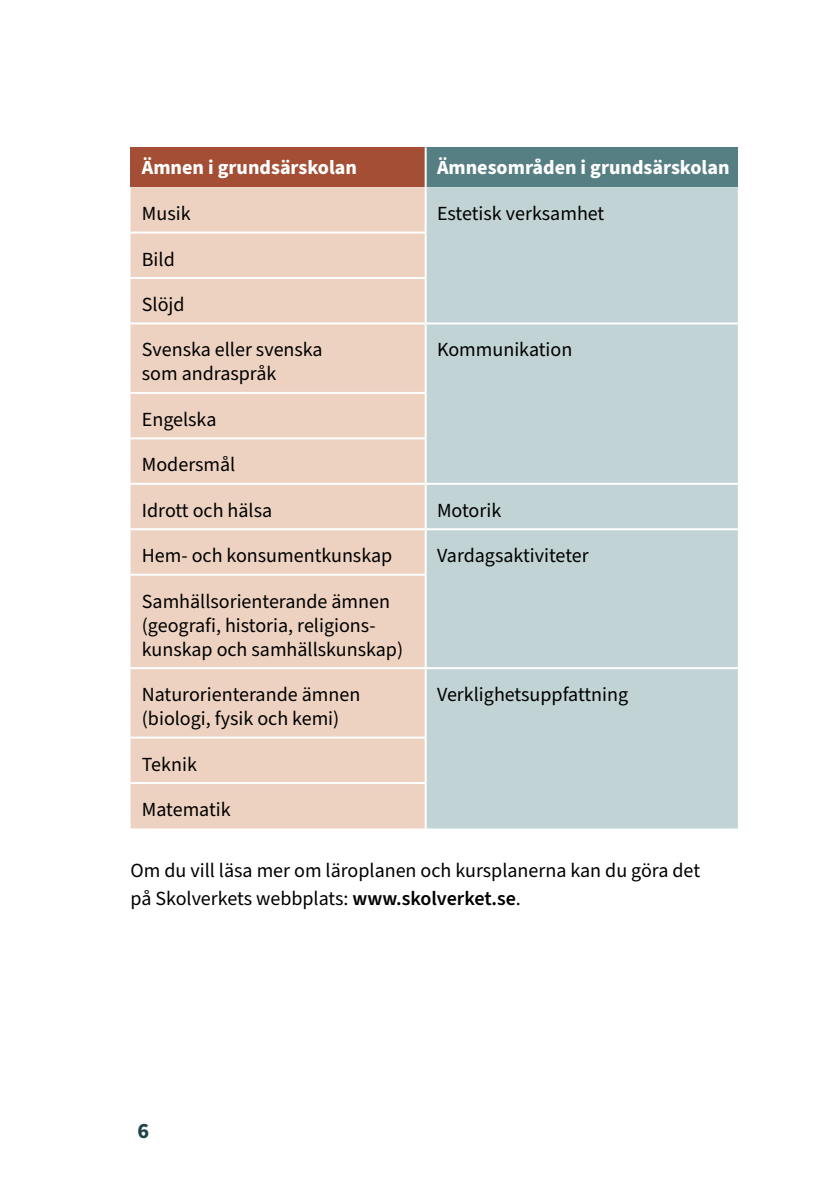
<style>
.page{position:relative;width:840px;height:1191px;background:#fff}
.page>*{position:absolute;margin:0;border:0;box-sizing:border-box;transform-origin:0 0}
.t1{font:700 22px "Source Sans Pro";color:#22434a}
.Tabelltext{font:20px/24px "Source Sans Pro";color:#000}
.Tabelltext_rubrik{font:700 20px "Source Sans Pro";color:#fff}
.s1{font-weight:600}
</style>
<div class="page">
<div style="left:130px;top:147px;width:295px;height:40px;background:#a44f35"></div>
<div style="left:425px;top:147px;width:312px;height:40px;background:#567f83"></div>
<div style="left:130px;top:187px;width:294px;height:641px;background:#edd2c1"></div>
<div style="left:426px;top:187px;width:311px;height:641px;background:#c1d3d4"></div>
<hr style="left:130px;top:232px;width:296px;height:2px;background:#fff">
<hr style="left:130px;top:277px;width:296px;height:2px;background:#fff">
<hr style="left:130px;top:322px;width:295px;height:2px;background:#fff">
<hr style="left:130px;top:392px;width:296px;height:2px;background:#fff">
<hr style="left:130px;top:437px;width:296px;height:2px;background:#fff">
<hr style="left:130px;top:483px;width:295px;height:2px;background:#fff">
<hr style="left:130px;top:528px;width:295px;height:2px;background:#fff">
<hr style="left:130px;top:573px;width:296px;height:2px;background:#fff">
<hr style="left:130px;top:667px;width:295px;height:2px;background:#fff">
<hr style="left:130px;top:736px;width:296px;height:2px;background:#fff">
<hr style="left:130px;top:782px;width:296px;height:2px;background:#fff">
<hr style="left:425px;top:322px;width:312px;height:2px;background:#fff">
<hr style="left:425px;top:483px;width:312px;height:2px;background:#fff">
<hr style="left:425px;top:528px;width:312px;height:2px;background:#fff">
<hr style="left:425px;top:667px;width:312px;height:2px;background:#fff">
<hr style="left:424px;top:147px;width:2px;height:40px;background:#fff">
<p class="Tabelltext_rubrik" style="left:142px;top:153px;width:216px">Ämnen i grundsärskolan</p>
<p class="Tabelltext_rubrik" style="left:437px;top:153px;width:294px">Ämnesområden i grundsärskolan</p>
<p class="Tabelltext" style="left:142px;top:202px;width:50px">Musik</p>
<p class="Tabelltext" style="left:437px;top:202px;width:169px">Estetisk verksamhet</p>
<p class="Tabelltext" style="left:142px;top:247px;width:34px">Bild</p>
<p class="Tabelltext" style="left:142px;top:293px;width:44px">Slöjd</p>
<p class="Tabelltext" style="left:142px;top:338px;width:182px">Svenska eller svenska som andraspråk</p>
<p class="Tabelltext" style="left:437px;top:338px;width:137px">Kommunikation</p>
<p class="Tabelltext" style="left:142px;top:408px;width:76px">Engelska</p>
<p class="Tabelltext" style="left:142px;top:453px;width:95px">Modersmål</p>
<p class="Tabelltext" style="left:142px;top:499px;width:132px">Idrott och hälsa</p>
<p class="Tabelltext" style="left:437px;top:499px;width:66px">Motorik</p>
<p class="Tabelltext" style="left:142px;top:544px;width:252px">Hem- och konsumentkunskap</p>
<p class="Tabelltext" style="left:437px;top:544px;width:153px">Vardagsaktiviteter</p>
<p class="Tabelltext" style="left:142px;top:589px;width:262px">Samhällsorienterande ämnen (geografi, historia, religions&shy;kunskap och samhällskunskap)</p>
<p class="Tabelltext" style="left:142px;top:683px;width:220px">Naturorienterande ämnen (biologi, fysik och kemi)</p>
<p class="Tabelltext" style="left:437px;top:683px;width:192px">Verklighetsuppfattning</p>
<p class="Tabelltext" style="left:142px;top:752px;width:56px">Teknik</p>
<p class="Tabelltext" style="left:142px;top:798px;width:90px">Matematik</p>
<p class="Tabelltext" style="left:130px;top:858px;width:570px">Om du vill läsa mer om läroplanen och kursplanerna kan du göra det</p>
<p class="Tabelltext" style="left:130px;top:886px;width:392px">på Skolverkets webbplats: <span class="s1">www.skolverket.se</span>.</p>
<p class="t1" style="left:137px;top:1115px;width:13px">6</p>
</div>
